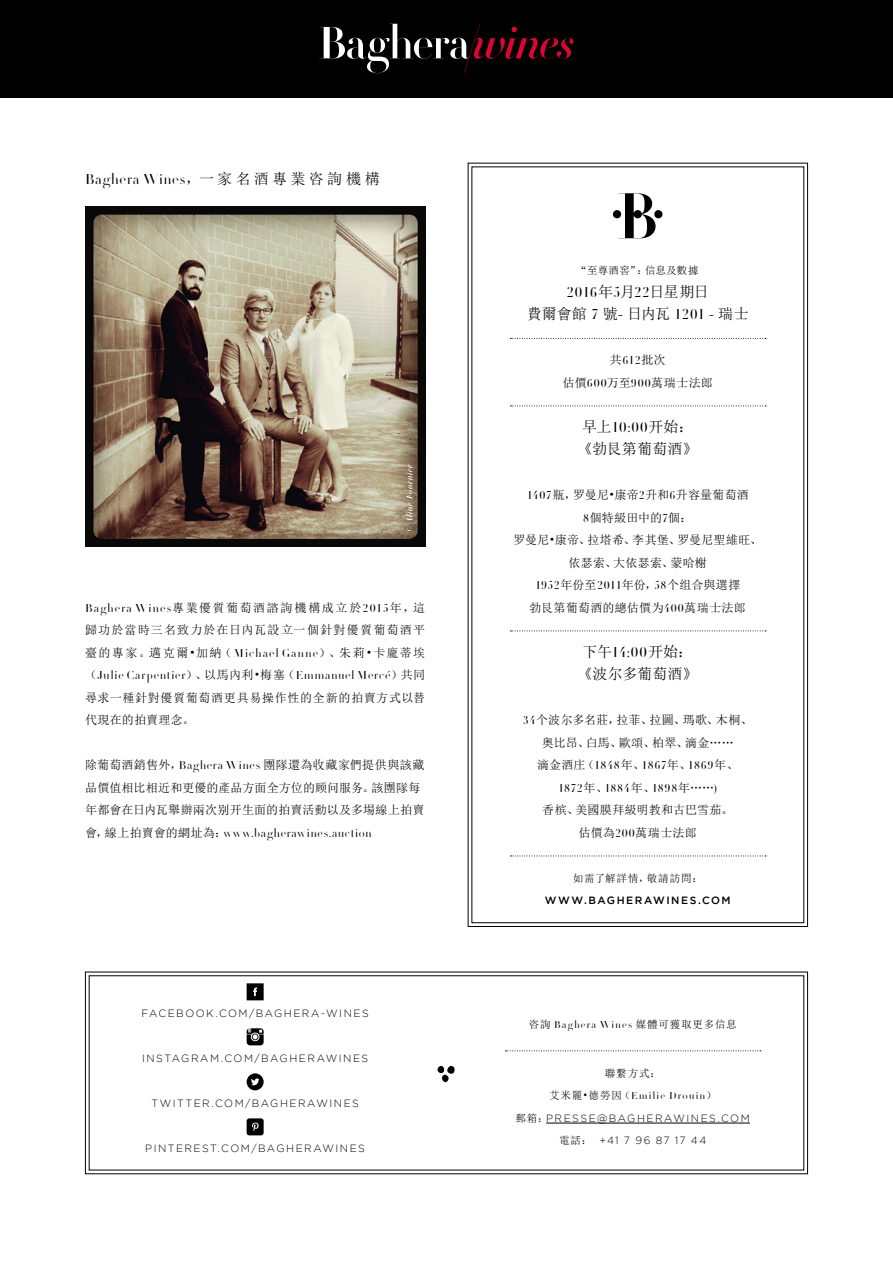
<style>
.page{position:relative;width:893px;height:1263px;background:#fff}
.page>*{position:absolute;margin:0;border:0;box-sizing:border-box;transform-origin:0 0}
.正文{font:15px/22.5px "Sim Sun";color:#000}
.正文-2{font:15px "Diet Didot Title";letter-spacing:.05em;color:#000}
.正文-3{font:12px/22.5px "Sim Sun";letter-spacing:.025em;color:#000;text-align:justify}
.正文-4{font:12px/22.5px "Diet Didot Title";letter-spacing:.04em;color:#000;text-align:center}
.正文-5{font:12px/22.5px "Sim Sun";letter-spacing:.005em;color:#000;text-align:center}
.CP_Inter{font:300 10.5px/22.5px "Gotham";letter-spacing:.135em;color:#000;text-align:center}
.CP_Inter-2{font:500 10.5px/22.5px "Gotham";letter-spacing:.145em;color:#000;text-align:center}
.CP_Inter-3{font:10.5px "Diet Didot Title";letter-spacing:.12em;color:#000}
.CP_Inter-4{font:10.5px "Sim Sun";letter-spacing:.015em;color:#000}
.CP_Inter-5{font:10.5px "Sim Sun";letter-spacing:.035em;color:#000}
.CP_Légende{font:italic 700 9px "Diet Didot Title";letter-spacing:.045em;color:#fff}
.s1{font-family:"Sim Sun"}
.s2{font-family:"Diet Didot Title"}
.s3{font-family:"Sim Sun";font-weight:400}
.s4{font-family:"Diet Didot Title";font-weight:400}
</style>
<div class="page">
<div style="left:0;top:0;width:893px;height:97px;background:#000"></div>
<img style="left:85px;top:207px;width:340px;height:340px">
<svg style="left:319px;top:24px;width:255px;height:49px"></svg>
<svg style="left:467px;top:162px;width:341px;height:765px"></svg>
<svg style="left:510px;top:338px;width:256px;height:1px"></svg>
<svg style="left:510px;top:405px;width:256px;height:1px"></svg>
<svg style="left:510px;top:630px;width:256px;height:1px"></svg>
<svg style="left:510px;top:855px;width:256px;height:1px"></svg>
<svg style="left:613px;top:193px;width:49px;height:45px"></svg>
<svg style="left:85px;top:971px;width:723px;height:203px"></svg>
<svg style="left:247px;top:983px;width:17px;height:17px"></svg>
<svg style="left:247px;top:1028px;width:17px;height:17px"></svg>
<svg style="left:247px;top:1073px;width:17px;height:17px"></svg>
<svg style="left:247px;top:1118px;width:17px;height:17px"></svg>
<svg style="left:506px;top:1050px;width:255px;height:1px"></svg>
<hr style="left:546px;top:1123px;width:204px;height:1px;background:#000">
<svg style="left:438px;top:1066px;width:17px;height:16px"></svg>
<p class="正文-2" style="left:85px;top:169px;width:296px">Baghera Wines<span class="s1">，一家名酒專業咨詢機構</span></p>
<p class="CP_Légende" style="left:403px;top:533px;width:71px;rotate:-90deg">© Aline Fournier</p>
<p class="正文-3" style="left:85px;top:596px;width:342px"><span class="s2">Baghera Wines</span>專業優質葡萄酒諮詢機構成立於<span class="s2">2015</span>年，這歸功於當時三名致力於在日內瓦設立一個針對優質葡萄酒平臺的專家。邁克爾•加納（<span class="s2">Michael Ganne</span>）、朱莉•卡龐蒂埃（<span class="s2">Julie Carpentier</span>）、以馬內利•梅塞（<span class="s2">Emmanuel Mercé</span>）共同尋求一種針對優質葡萄酒更具易操作性的全新的拍賣方式以替代現在的拍賣理念。</p>
<p class="正文-3" style="left:85px;top:754px;width:341px;text-align:left">除葡萄酒銷售外，<span class="s2">Baghera Wines</span> 團隊還為收藏家們提供與該藏品價值相比相近和更優的產品方面全方位的顾问服务。該團隊每年都會在日内瓦舉辦兩次别开生面的拍賣活動以及多場線上拍賣會，線上拍賣會的網址為：<span class="s2">www.bagherawines.auction</span></p>
<p class="CP_Inter" style="left:142px;top:1002px;width:229px">FACEBOOK.COM/BAGHERA-WINES</p>
<p class="CP_Inter" style="left:142px;top:1047px;width:228px">INSTAGRAM.COM/BAGHERAWINES</p>
<p class="CP_Inter" style="left:151px;top:1092px;width:209px">TWITTER.COM/BAGHERAWINES</p>
<p class="CP_Inter" style="left:145px;top:1137px;width:221px">PINTEREST.COM/BAGHERAWINES</p>
<p class="CP_Inter-4" style="left:577px;top:265px;width:123px">“至尊酒窖”：信息及數據</p>
<p class="正文-2" style="left:567px;top:281px;width:144px">2016<span class="s1">年</span>5<span class="s1">月</span>22<span class="s1">日星期日</span></p>
<p class="正文" style="left:527px;top:303px;width:224px">費爾會館 <span class="s2">7</span> 號<span class="s2">-</span> 日内瓦 <span class="s2">1201 -</span> 瑞士</p>
<p class="正文-3" style="left:610px;top:349px;width:57px">共<span class="s2">612</span>批次</p>
<p class="正文-3" style="left:563px;top:371px;width:152px">估價<span class="s2">600</span>万至<span class="s2">900</span>萬瑞士法郎</p>
<p class="正文" style="left:578px;top:415px;width:122px">早上<span class="s2">10:00</span>开始：《勃艮第葡萄酒》</p>
<p class="正文-3" style="left:527px;top:484px;width:224px"><span class="s2">1407</span>瓶，罗曼尼•康帝<span class="s2">2</span>升和<span class="s2">6</span>升容量葡萄酒</p>
<p class="正文-3" style="left:583px;top:506px;width:111px"><span class="s2">8</span>個特級田中的<span class="s2">7</span>個：</p>
<p class="正文-3" style="left:514px;top:529px;width:250px;text-align:center">罗曼尼•康帝、拉塔希、李其堡、罗曼尼聖維旺、依瑟索、大依瑟索、蒙哈榭</p>
<p class="正文-3" style="left:535px;top:574px;width:207px"><span class="s2">1952</span>年份至<span class="s2">2011</span>年份，<span class="s2">58</span>个组合與選擇</p>
<p class="正文-3" style="left:530px;top:596px;width:218px">勃艮第葡萄酒的總估價为<span class="s2">400</span>萬瑞士法郎</p>
<p class="正文" style="left:578px;top:640px;width:122px;text-align:center">下午<span class="s2">14:00</span>开始：《波尔多葡萄酒》</p>
<p class="正文-5" style="left:523px;top:709px;width:231px"><span class="s2">34</span>个波尔多名莊，拉菲、拉圖、瑪歌、木桐、奥比昂、白馬、歐頌、柏翠、滴金……</p>
<p class="正文-4" style="left:537px;top:754px;width:203px"><span class="s1">滴金酒庄（</span>1848<span class="s1">年、</span>1867<span class="s1">年、</span>1869<span class="s1">年、<br></span>1872<span class="s1">年、</span>1884<span class="s1">年、</span>1898<span class="s1">年……</span>)</p>
<p class="正文-3" style="left:542px;top:799px;width:192px">香槟、美國膜拜級明教和古巴雪茄。</p>
<p class="正文-3" style="left:579px;top:821px;width:120px">估價為<span class="s2">200</span>萬瑞士法郎</p>
<p class="CP_Inter-2" style="left:545px;top:867px;width:187px"><span class="s3">如需了解詳情，敬請訪問：<br></span>WWW.BAGHERAWINES.COM</p>
<p class="CP_Inter-3" style="left:529px;top:1017px;width:209px"><span class="s1">咨詢</span> Baghera Wines <span class="s1">媒體可獲取更多信息</span></p>
<p class="CP_Inter-5" style="left:605px;top:1068px;width:58px">聯繫方式：</p>
<p class="CP_Inter" style="left:516px;top:1084px;width:236px"><span class="s3">艾米麗•德勞因（</span><span class="s4">Emilie Drouin</span><span class="s3">）<br>郵箱：</span>PRESSE@BAGHERAWINES.COM<span class="s3">電話：</span> +41 7 96 87 17 44</p>
</div>
